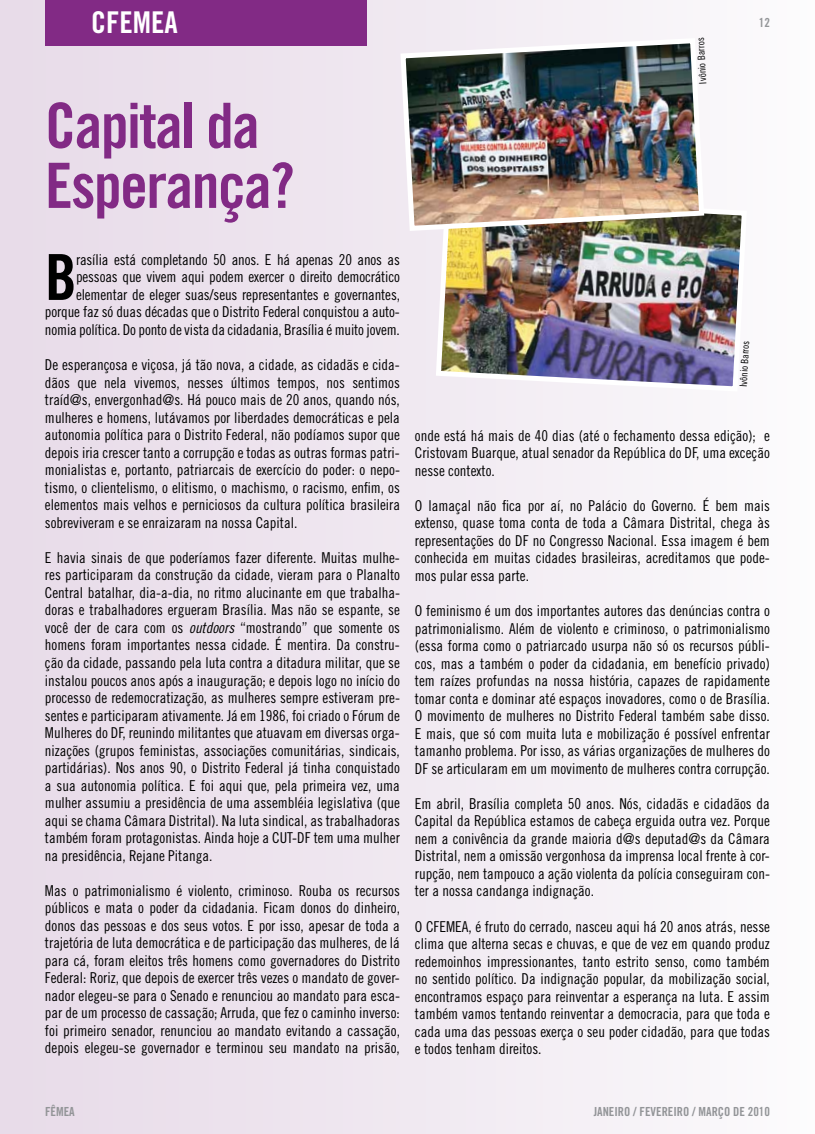
<style>
.page{position:relative;width:815px;height:1134px;background:#fff}
.page>*{position:absolute;margin:0;border:0;box-sizing:border-box;transform-origin:0 0}
.t1{font:63.5px "Trade Gothic LT Std Bd Cn 20";color:#000}
.t2{font:62.5px/60px "Trade Gothic LT Std Bd Cn 20";letter-spacing:-.025em;color:#822a85}
.t3{font:30px "Trade Gothic LT Std Bd Cn 20";color:#fff}
.t4{font:15px/17.5px "Trade Gothic LT Std Cn 18";color:#000;text-align:justify}
.t5{font:12.5px "Trade Gothic LT Std Bd Cn 20";color:#939598}
.t6{font:10px "Trade Gothic LT Std Cn 18";color:#000}
.s1{font-family:"Trade Gothic LT Std Cn 18 Obl"}
</style>
<div class="page">
<div style="left:0;top:0;width:815px;height:1134px;background:linear-gradient(to right,#e6d9e7,#fbfafc)"></div>
<div style="left:45px;top:0;width:321px;height:45px;background:#822a85"></div>
<img style="left:433px;top:192px;width:316px;height:202px">
<img style="left:398px;top:35px;width:309px;height:199px">
<h3 class="t3" style="left:91px;top:4px;width:16px">CFEMEA</h3>
<p class="t5" style="left:759px;top:15px;width:13px">12</p>
<h2 class="t2" style="left:45px;top:95px;width:251px">CAPITAL DA<br>ESPERANÇA?</h2>
<p class="t4" style="left:45px;top:251px;width:357px;text-align:right">rasília está completando 50 anos. E há apenas 20 anos as pessoas que vivem aqui podem exercer o direito democrático elementar de eleger suas/seus representantes e governantes, porque faz só duas décadas que o Distrito Federal conquistou a auto&shy;nomia política. Do ponto de vista da cidadania, Brasília é muito jovem.</p>
<p class="t4" style="left:45px;top:356px;width:356px">De esperançosa e viçosa, já tão nova, a cidade, as cidadãs e cida&shy;dãos que nela vivemos, nesses últimos tempos, nos sentimos traíd@s, envergonhad@s. Há pouco mais de 20 anos, quando nós, mulheres e homens, lutávamos por liberdades democráticas e pela autonomia política para o Distrito Federal, não podíamos supor que depois iria crescer tanto a corrupção e todas as outras formas patri&shy;monialistas e, portanto, patriarcais de exercício do poder: o nepo&shy;tismo, o clientelismo, o elitismo, o machismo, o racismo, enfim, os elementos mais velhos e perniciosos da cultura política brasileira sobreviveram e se enraizaram na nossa Capital.</p>
<p class="t4" style="left:45px;top:549px;width:357px">E havia sinais de que poderíamos fazer diferente. Muitas mulhe&shy;res participaram da construção da cidade, vieram para o Planalto Central batalhar, dia-a-dia, no ritmo alucinante em que trabalha&shy;doras e trabalhadores ergueram Brasília. Mas não se espante, se você der de cara com os <span class="s1">outdoors</span> “mostrando” que somente os homens foram importantes nessa cidade. É mentira. Da constru&shy;ção da cidade, passando pela luta contra a ditadura militar, que se instalou poucos anos após a inauguração; e depois logo no início do processo de redemocratização, as mulheres sempre estiveram pre&shy;sentes e participaram ativamente. Já em 1986, foi criado o Fórum de Mulheres do DF, reunindo militantes que atuavam em diversas orga&shy;nizações (grupos feministas, associações comunitárias, sindicais, partidárias). Nos anos 90, o Distrito Federal já tinha conquistado a sua autonomia política. E foi aqui que, pela primeira vez, uma mulher assumiu a presidência de uma assembléia legislativa (que aqui se chama Câmara Distrital). Na luta sindical, as trabalhadoras também foram protagonistas. Ainda hoje a CUT-DF tem uma mulher na presidência, Rejane Pitanga.</p>
<p class="t4" style="left:45px;top:881px;width:357px">Mas o patrimonialismo é violento, criminoso. Rouba os recursos públicos e mata o poder da cidadania. Ficam donos do dinheiro, donos das pessoas e dos seus votos. E por isso, apesar de toda a trajetória de luta democrática e de participação das mulheres, de lá para cá, foram eleitos três homens como governadores do Distrito Federal: Roriz, que depois de exercer três vezes o mandato de gover&shy;nador elegeu-se para o Senado e renunciou ao mandato para esca&shy;par de um processo de cassação; Arruda, que fez o caminho inverso: foi primeiro senador, renunciou ao mandato evitando a cassação, depois elegeu-se governador e terminou seu mandato na prisão,</p>
<h1 class="t1" style="left:45px;top:239px;width:33px">B</h1>
<p class="t6" style="left:697px;top:84px;width:48px;rotate:-93deg">Ivônio Barros</p>
<p class="t6" style="left:737px;top:386px;width:48px;rotate:-87deg">Ivônio Barros</p>
<p class="t4" style="left:415px;top:426px;width:357px">onde está há mais de 40 dias (até o fechamento dessa edição); e Cristovam Buarque, atual senador da República do DF, uma exceção nesse contexto.</p>
<p class="t4" style="left:415px;top:496px;width:357px">O lamaçal não fica por aí, no Palácio do Governo. É bem mais extenso, quase toma conta de toda a Câmara Distrital, chega às representações do DF no Congresso Nacional. Essa imagem é bem conhecida em muitas cidades brasileiras, acreditamos que pode&shy;mos pular essa parte.</p>
<p class="t4" style="left:415px;top:602px;width:357px">O feminismo é um dos importantes autores das denúncias contra o patrimonialismo. Além de violento e criminoso, o patrimonialismo (essa forma como o patriarcado usurpa não só os recursos públi&shy;cos, mas a também o poder da cidadania, em benefício privado) tem raízes profundas na nossa história, capazes de rapidamente tomar conta e dominar até espaços inovadores, como o de Brasília.<br>O movimento de mulheres no Distrito Federal também sabe disso.<br>E mais, que só com muita luta e mobilização é possível enfrentar tamanho problema. Por isso, as várias organizações de mulheres do DF se articularam em um movimento de mulheres contra corrupção.</p>
<p class="t4" style="left:415px;top:794px;width:357px">Em abril, Brasília completa 50 anos. Nós, cidadãs e cidadãos da Capital da República estamos de cabeça erguida outra vez. Porque nem a conivência da grande maioria d@s deputad@s da Câmara Distrital, nem a omissão vergonhosa da imprensa local frente à cor&shy;rupção, nem tampouco a ação violenta da polícia conseguiram con&shy;ter a nossa candanga indignação.</p>
<p class="t4" style="left:415px;top:917px;width:357px">O CFEMEA, é fruto do cerrado, nasceu aqui há 20 anos atrás, nesse clima que alterna secas e chuvas, e que de vez em quando produz redemoinhos impressionantes, tanto estrito senso, como também no sentido político. Da indignação popular, da mobilização social, encontramos espaço para reinventar a esperança na luta. E assim também vamos tentando reinventar a democracia, para que toda e cada uma das pessoas exerça o seu poder cidadão, para que todas e todos tenham direitos.</p>
<p class="t5" style="left:45px;top:1104px;width:31px">FÊMEA</p>
<p class="t5" style="left:594px;top:1104px;width:178px">JANEIRO / FEVEREIRO / MARÇO DE 2010</p>
</div>
